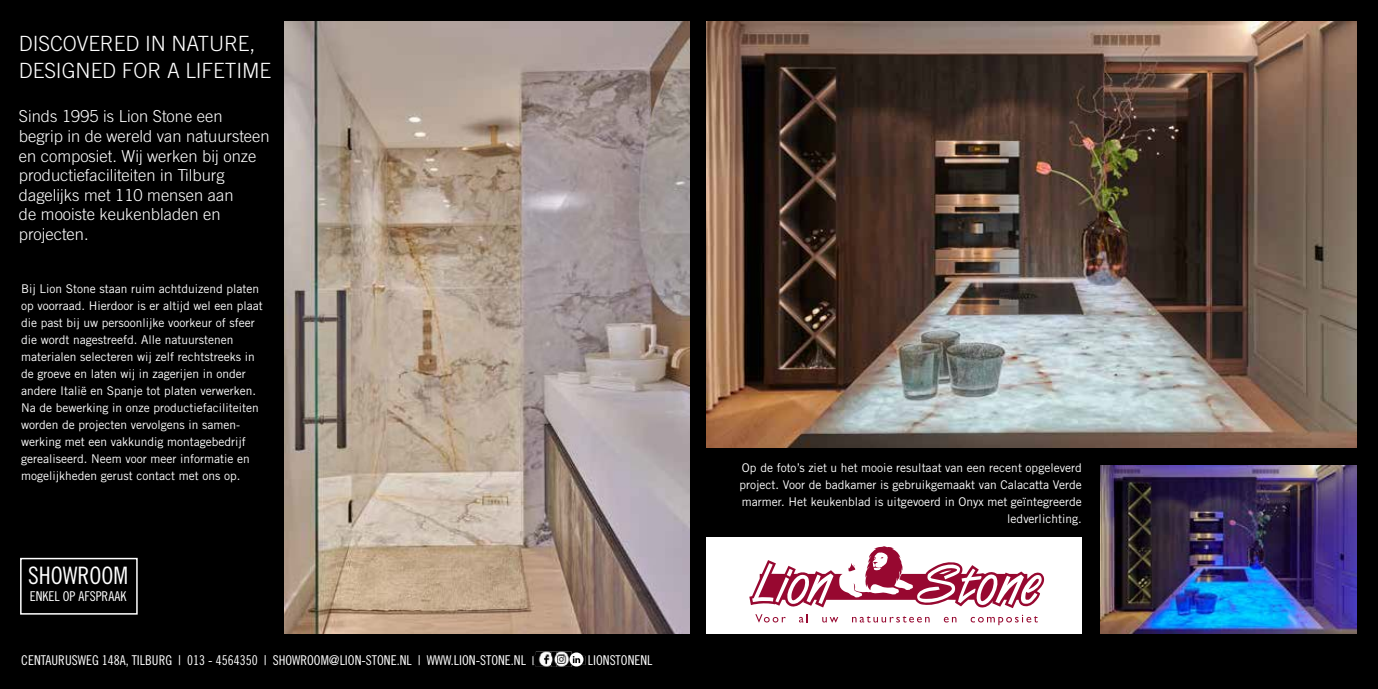
<style>
.page{position:relative;width:1378px;height:689px;background:#fff}
.page>*{position:absolute;margin:0;border:0;box-sizing:border-box;transform-origin:0 0}
.t1{font:24px "Trade Gothic LT Std Cn 18";color:#fff}
.t2{font:300 21px/27px "Trade Gothic LT Std";letter-spacing:-.005em;color:#fff}
.t3{font:300 16.5px/19.5px "Trade Gothic LT Std";color:#fff}
.t4{font:13.5px "Trade Gothic LT Std Cn 18";color:#fff}
.t5{font:12px/17px "Trade Gothic LT Std";color:#fff}
.s1{font-size:12px}
</style>
<div class="page">
<div style="left:0;top:0;width:689px;height:689px;background:#000"></div>
<img style="left:285px;top:21px;width:404px;height:613px">
<img style="left:536px;top:651px;width:15px;height:16px">
<img style="left:556px;top:651px;width:15px;height:16px">
<svg style="left:533px;top:652px;width:52px;height:14px"></svg>
<div style="left:20px;top:558px;width:118px;height:56px;border:2px solid #fff"></div>
<div style="left:689px;top:0;width:689px;height:689px;background:#000"></div>
<img style="left:1100px;top:466px;width:256px;height:168px">
<img style="left:706px;top:21px;width:650px;height:426px">
<div style="left:706px;top:537px;width:375px;height:97px;background:#fff"></div>
<svg style="left:749px;top:546px;width:295px;height:79px"></svg>
<h2 class="t2" style="left:19px;top:30px;width:254px">DISCOVERED IN NATURE,<br>DESIGNED FOR A LIFETIME</h2>
<h3 class="t3" style="left:19px;top:107px;width:252px">Sinds 1995 is Lion Stone een begrip in de wereld van natuursteen en composiet. Wij werken bij onze productiefaciliteiten in Tilburg dagelijks met 110 mensen aan<br>de mooiste keukenbladen en projecten.</h3>
<p class="t5" style="left:21px;top:280px;width:243px">Bij Lion Stone staan ruim achtduizend platen op voorraad. Hierdoor is er altijd wel een plaat die past bij uw persoonlijke voorkeur of sfeer die wordt nagestreefd. Alle natuurstenen materialen selecteren wij zelf rechtstreeks in de groeve en laten wij in zagerijen in onder andere Italië en Spanje tot platen verwerken.<br>Na de bewerking in onze productiefaciliteiten worden de projecten vervolgens in samen&shy;werking met een vakkundig montagebedrijf gerealiseerd. Neem voor meer informatie en mogelijkheden gerust contact met ons op.</p>
<h1 class="t1" style="left:28px;top:561px;width:101px">SHOWROOM</h1>
<p class="t4" style="left:30px;top:588px;width:98px">ENKEL OP AFSPRAAK</p>
<p class="t4" style="left:21px;top:652px;width:515px">CENTAURUSWEG 148A, TILBURG | 013 - 4564350 | SHOWROOM@LION-STONE.NL | WWW.LION-STONE.NL <span class="s1">|</span></p>
<p class="t4" style="left:588px;top:652px;width:66px">LIONSTONENL</p>
<p class="t5" style="left:739px;top:459px;width:344px;text-align:right">Op de foto’s ziet u het mooie resultaat van een recent opgeleverd project. Voor de badkamer is gebruikgemaakt van Calacatta Verde marmer. Het keukenblad is uitgevoerd in Onyx met geïntegreerde ledverlichting.</p>
</div>
